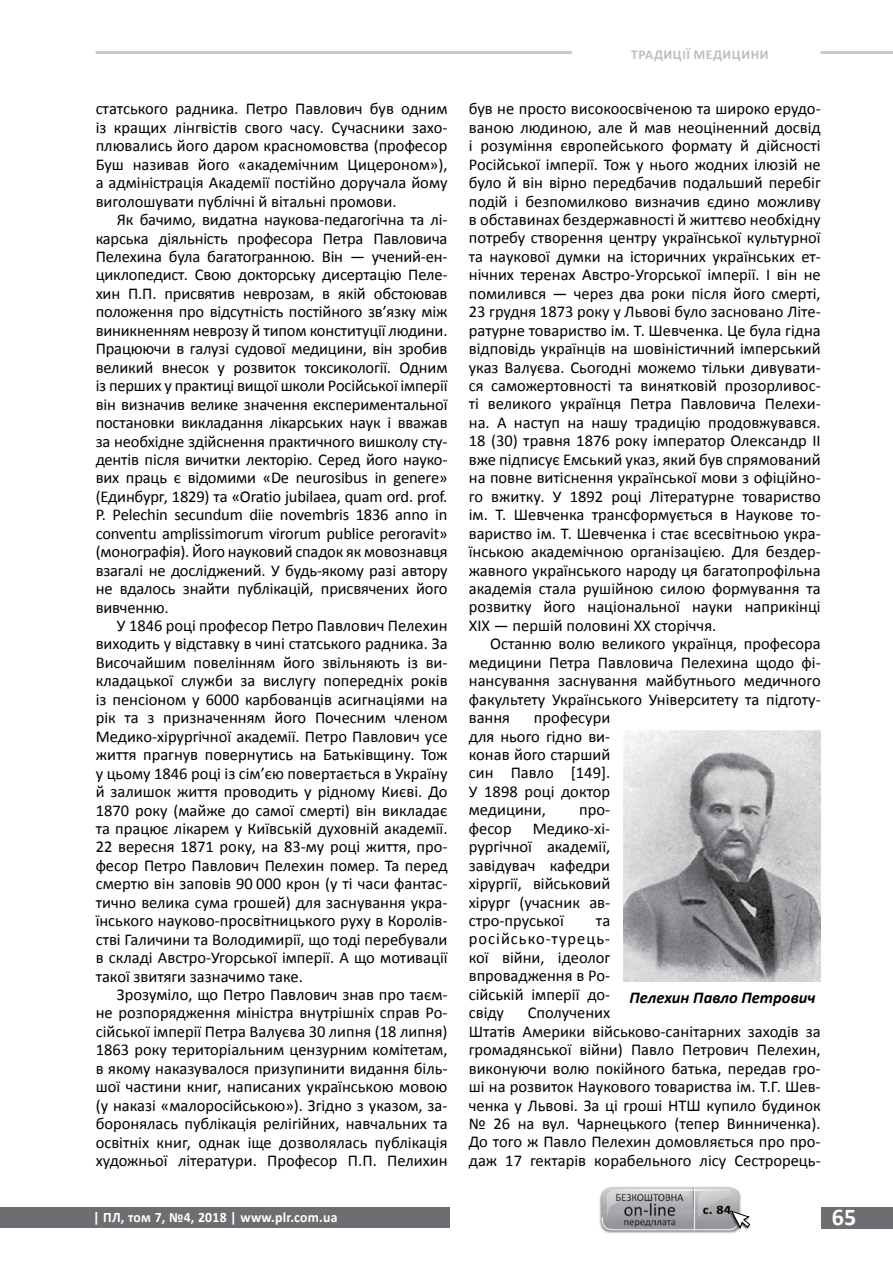
<style>
.page{position:relative;width:893px;height:1263px;background:#fff}
.page>*{position:absolute;margin:0;border:0;box-sizing:border-box;transform-origin:0 0}
.t1{font:700 24.15px "Calibri";color:#fff}
.t2{font:16.5px/18.5px "Calibri";color:#000;text-align:justify}
.t3{font:italic 700 16.5px "Calibri";color:#000}
.t4{font:700 14.4px "Calibri";letter-spacing:.02em;color:#fff;scale:.95 1}
.t5{font:700 13.5px "Calibri";letter-spacing:.04em;color:#bcbec0}
</style>
<div class="page">
<div style="left:0;top:1207px;width:450px;height:20px;background:#6d6e71"></div>
<div style="left:821px;top:1207px;width:72px;height:21px;background:#6d6e71"></div>
<img style="left:599px;top:1186px;width:142px;height:47px">
<div style="left:729px;top:1210px;width:22px;height:20px;background:#000;opacity:.75"></div>
<svg style="left:731px;top:1210px;width:19px;height:18px"></svg>
<hr style="left:96px;top:51px;width:476px;height:3px;background:#939598">
<hr style="left:821px;top:51px;width:72px;height:3px;background:#939598">
<img style="left:623px;top:730px;width:198px;height:252px">
<p class="t2" style="left:96px;top:100px;width:353px">статського радника. Петро Павлович був одним із кращих лінгвістів свого часу. Сучасники захо&shy;плювались його даром красномовства (професор Буш називав його «академічним Цицероном»), а адміністрація Академії постійно доручала йому виголошувати публічні й вітальні промови.</p>
<p class="t2" style="left:96px;top:210px;width:353px;text-indent:21px">Як бачимо, видатна наукова-педагогічна та лі&shy;карська діяльність професора Петра Павловича Пелехина була багатогранною. Він — учений-ен&shy;циклопедист. Свою докторську дисертацію Пеле&shy;хин П.П. присвятив неврозам, в якій обстоював положення про відсутність постійного зв’язку між виникненням неврозу й типом конституції людини.<br>Працюючи в галузі судової медицини, він зробив великий внесок у розвиток токсикології. Одним із перших у практиці вищої школи Російської імперії він визначив велике значення експериментальної постановки викладання лікарських наук і вважав за необхідне здійснення практичного вишколу сту&shy;дентів після вичитки лекторію. Серед його науко&shy;вих праць є відомими «De neurosibus in genere» (Единбург, 1829) та «Oratio jubilaea, quam ord. prof.<br>P. Pelechin secundum diie novembris 1836 anno in conventu amplissimorum virorum publice peroravit» (монографія). Його науковий спадок як мовознавця взагалі не досліджений. У будь-якому разі автору не вдалось знайти публікацій, присвячених його вивченню.</p>
<p class="t2" style="left:96px;top:616px;width:353px;text-indent:21px">У 1846 році професор Петро Павлович Пелехин виходить у відставку в чині статського радника. За Височайшим повелінням його звільняють із ви&shy;кладацької служби за вислугу попередніх років із пенсіоном у 6000 карбованців асигнаціями на рік та з призначенням його Почесним членом Медико-хірургічної академії. Петро Павлович усе життя прагнув повернутись на Батьківщину. Тож у цьому 1846 році із сім’єю повертається в Україну й залишок життя проводить у рідному Києві. До 1870 року (майже до самої смерті) він викладає та працює лікарем у Київській духовній академії.<br>22 вересня 1871 року, на 83-му році життя, про&shy;фесор Петро Павлович Пелехин помер. Та перед смертю він заповів 90 000 крон (у ті часи фантас&shy;тично велика сума грошей) для заснування укра&shy;їнського науково-просвітницького руху в Королів&shy;стві Галичини та Володимирії, що тоді перебували в складі Австро-Угорської імперії. А що мотивації такої звитяги зазначимо таке.</p>
<p class="t2" style="left:96px;top:985px;width:353px;text-indent:21px">Зрозуміло, що Петро Павлович знав про таєм&shy;не розпорядження міністра внутрішніх справ Ро&shy;сійської імперії Петра Валуєва 30 липня (18 липня)<br>1863 року територіальним цензурним комітетам, в якому наказувалося призупинити видання біль&shy;шої частини книг, написаних українською мовою (у наказі «малоросійською»). Згідно з указом, за&shy;боронялась публікація релігійних, навчальних та освітніх книг, однак іще дозволялась публікація художньої літератури. Професор П.П. Пелихин</p>
<p class="t5" style="left:631px;top:46px;width:139px">ТРАДИЦІЇ МЕДИЦИНИ</p>
<p class="t2" style="left:469px;top:100px;width:353px">був не просто високоосвіченою та широко ерудо&shy;ваною людиною, але й мав неоціненний досвід і розуміння європейського формату й дійсності Російської імперії. Тож у нього жодних ілюзій не було й він вірно передбачив подальший перебіг подій і безпомилково визначив єдино можливу в обставинах бездержавності й життєво необхідну потребу створення центру української культурної та наукової думки на історичних українських ет&shy;нічних теренах Австро-Угорської імперії. І він не помилився — через два роки після його смерті, 23 грудня 1873 року у Львові було засновано Літе&shy;ратурне товариство ім. Т. Шевченка. Це була гідна відповідь українців на шовіністичний імперський указ Валуєва. Сьогодні можемо тільки дивувати&shy;ся саможертовності та винятковій прозорливос&shy;ті великого українця Петра Павловича Пелехи&shy;на. А наступ на нашу традицію продовжувався.<br>18 (30) травня 1876 року імператор Олександр II вже підписує Емський указ, який був спрямований на повне витіснення української мови з офіційно&shy;го вжитку. У 1892 році Літературне товариство ім. Т. Шевченка трансформується в Наукове то&shy;вариство ім. Т. Шевченка і стає всесвітньою укра&shy;їнською академічною організацією. Для бездер&shy;жавного українського народу ця багатопрофільна академія стала рушійною силою формування та розвитку його національної науки наприкінці ХІХ — першій половині XX сторіччя.</p>
<p class="t2" style="left:469px;top:635px;width:353px;text-indent:21px">Останню волю великого українця, професора медицини Петра Павловича Пелехина щодо фі&shy;нансування заснування майбутнього медичного факультету Українського Університету та підготу&shy;вання</p>
<p class="t2" style="left:469px;top:708px;width:143px;text-indent:65px">професури для нього гідно ви&shy;конав його старший син Павло [149].<br>У 1898 році доктор медицини,</p>
<p class="t2" style="left:579px;top:801px;width:33px">про-</p>
<p class="t2" style="left:469px;top:819px;width:44px">фесор</p>
<p class="t2" style="left:469px;top:819px;width:143px;text-indent:64px">Медико-хі&shy;рургічної академії, завідувач кафедри хірургії, військовий хірург (учасник ав&shy;стро-пруської</p>
<p class="t2" style="left:469px;top:911px;width:143px;text-indent:127px">та російсько-турець&shy;кої війни, ідеолог впровадження в Ро&shy;сійській імперії до&shy;свіду</p>
<p class="t3" style="left:629px;top:986px;width:188px">Пелехин Павло Петрович</p>
<p class="t2" style="left:469px;top:1004px;width:353px;text-align:left;text-indent:59px">Сполучених<br>Штатів Америки військово-санітарних заходів за громадянської війни) Павло Петрович Пелехин, виконуючи волю покійного батька, передав гро&shy;ші на розвиток Наукового товариства ім. Т.Г. Шев&shy;ченка у Львові. За ці гроші НТШ купило будинок № 26 на вул. Чарнецького (тепер Винниченка).<br>До того ж Павло Пелехин домовляється про про&shy;даж 17 гектарів корабельного лісу Сестрорець-</p>
<p class="t4" style="left:93px;top:1208px;width:259px">| ПЛ, том 7, №4, 2018 | www.plr.com.ua</p>
<h1 class="t1" style="left:832px;top:1202px;width:26px">65</h1>
</div>
